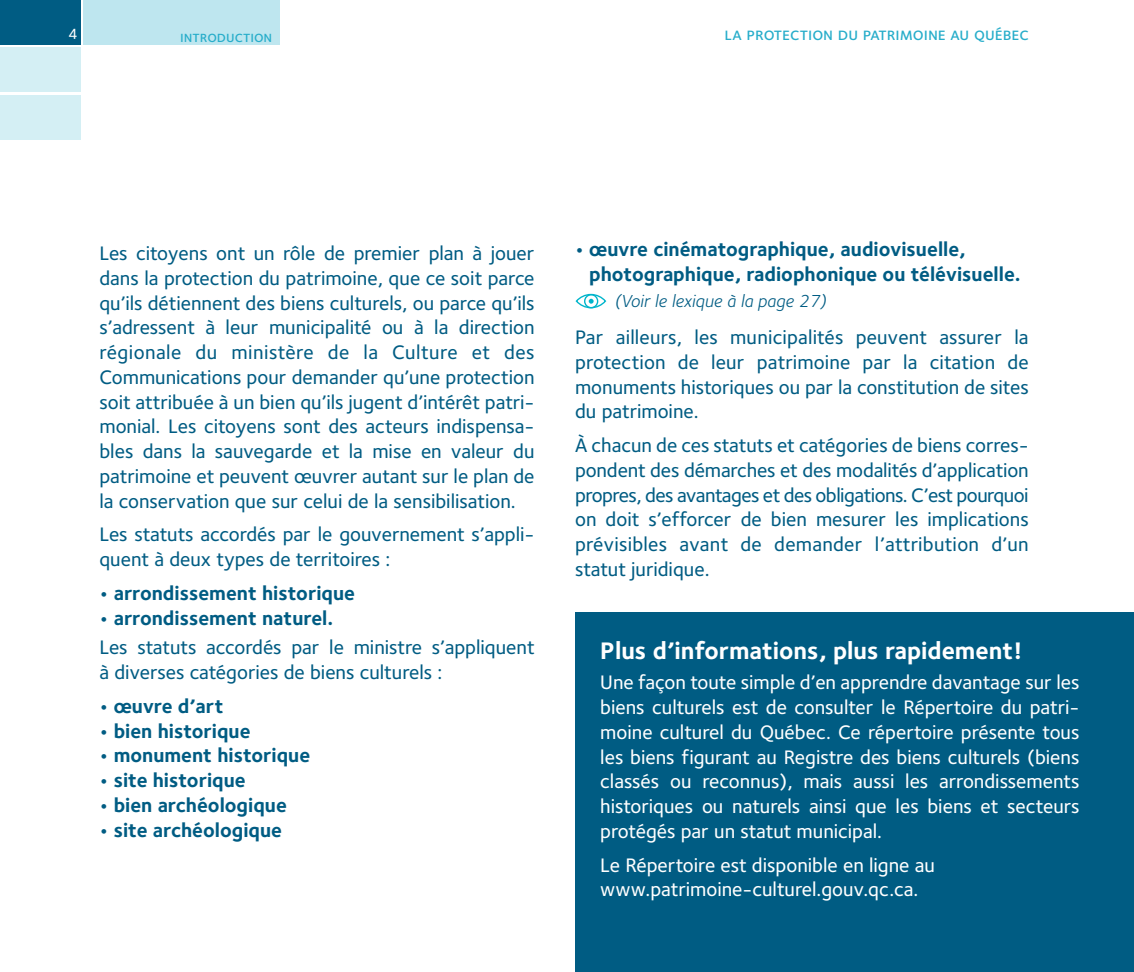
<style>
.page{position:relative;width:1134px;height:972px;background:#fff}
.page>*{position:absolute;margin:0;border:0;box-sizing:border-box;transform-origin:0 0}
.t1{font:700 24.75px "Foundry Sterling";color:#fff}
.t2{font:500 20.25px/24.8px "Foundry Sterling";color:#005c83;text-align:justify}
.t3{font:500 20.25px/24.8px "Foundry Sterling";color:#fff;text-align:justify}
.t4{font:700 20.25px/24.8px "Foundry Sterling";color:#005c83}
.t5{font:18px "Foundry Sterling Medium Expert";color:#27adca}
.t6{font:italic 18px "Foundry Sterling";color:#005c83}
.t7{font:15.75px "Foundry Sterling Medium Expert";color:#27adca}
.t8{font:15.75px "Foundry Sterling Medium Expert";color:#fff}
</style>
<div class="page">
<div style="left:83px;top:0;width:196px;height:45px;background:#bee6ef"></div>
<div style="left:0;top:0;width:81px;height:45px;background:#005c83"></div>
<div style="left:0;top:47px;width:81px;height:45px;background:#d4eff4"></div>
<div style="left:0;top:95px;width:81px;height:45px;background:#d4eff4"></div>
<div style="left:576px;top:612px;width:558px;height:360px;background:#005c83"></div>
<div style="left:576px;top:294px;width:30px;height:14px;border:1px solid #00b5cb;border-radius:50%"></div>
<div style="left:584px;top:294px;width:14px;height:14px;border:1px solid #00b5cb;border-radius:50%"></div>
<svg style="left:589px;top:299px;width:5px;height:5px"></svg>
<p class="t8" style="left:69px;top:23px;width:10px">4</p>
<p class="t7" style="left:180px;top:27px;width:93px">introduction</p>
<p class="t5" style="left:724px;top:23px;width:306px">la protection du patrimoine au québec</p>
<p class="t2" style="left:99px;top:243px;width:437px">Les citoyens ont un rôle de premier plan à jouer dans la protection du patrimoine, que ce soit parce qu’ils détiennent des biens culturels, ou parce qu’ils s’adressent à leur municipalité ou à la direction régionale du ministère de la Culture et des Communications pour demander qu’une protection soit attribuée à un bien qu’ils jugent d’intérêt patri&shy;monial. Les citoyens sont des acteurs indispensa&shy;bles dans la sauvegarde et la mise en valeur du patrimoine et peuvent œuvrer autant sur le plan de la conservation que sur celui de la sensibilisation.</p>
<p class="t2" style="left:99px;top:524px;width:437px">Les statuts accordés par le gouvernement s’appli&shy;quent à deux types de territoires :</p>
<p class="t4" style="left:99px;top:583px;width:257px">• arrondissement historique</p>
<p class="t4" style="left:99px;top:607px;width:235px">• arrondissement naturel.</p>
<p class="t2" style="left:99px;top:637px;width:437px">Les statuts accordés par le ministre s’appliquent à diverses catégories de biens culturels :</p>
<p class="t4" style="left:99px;top:695px;width:126px">• œuvre d’art</p>
<p class="t4" style="left:99px;top:720px;width:153px">• bien historique</p>
<p class="t4" style="left:99px;top:745px;width:212px">• monument historique</p>
<p class="t4" style="left:99px;top:770px;width:148px">• site historique</p>
<p class="t4" style="left:99px;top:794px;width:189px">• bien archéologique</p>
<p class="t4" style="left:99px;top:819px;width:184px">• site archéologique</p>
<p class="t4" style="left:589px;top:238px;width:433px;text-indent:-14px">• œuvre cinématographique, audiovisuelle, photographique, radiophonique ou télévisuelle.</p>
<p class="t6" style="left:614px;top:294px;width:213px">(Voir le lexique à la page 27)</p>
<p class="t2" style="left:575px;top:327px;width:455px">Par ailleurs, les municipalités peuvent assurer la protection de leur patrimoine par la citation de monuments historiques ou par la constitution de sites du patrimoine.</p>
<p class="t2" style="left:575px;top:435px;width:455px">À chacun de ces statuts et catégories de biens corres&shy;pondent des démarches et des modalités d’application propres, des avantages et des obligations. C’est pourquoi on doit s’efforcer de bien mesurer les implications prévisibles avant de demander l’attribution d’un statut juridique.</p>
<p class="t1" style="left:600px;top:641px;width:424px">Plus d’informations, plus rapidement!</p>
<p class="t3" style="left:600px;top:672px;width:481px">Une façon toute simple d’en apprendre davantage sur les biens culturels est de consulter le Répertoire du patri&shy;moine culturel du Québec. Ce répertoire présente tous les biens figurant au Registre des biens culturels (biens classés ou reconnus), mais aussi les arrondissements historiques ou naturels ainsi que les biens et secteurs protégés par un statut municipal.</p>
<p class="t3" style="left:600px;top:854px;width:336px">Le Répertoire est disponible en ligne au www.patrimoine-culturel.gouv.qc.ca.</p>
</div>
